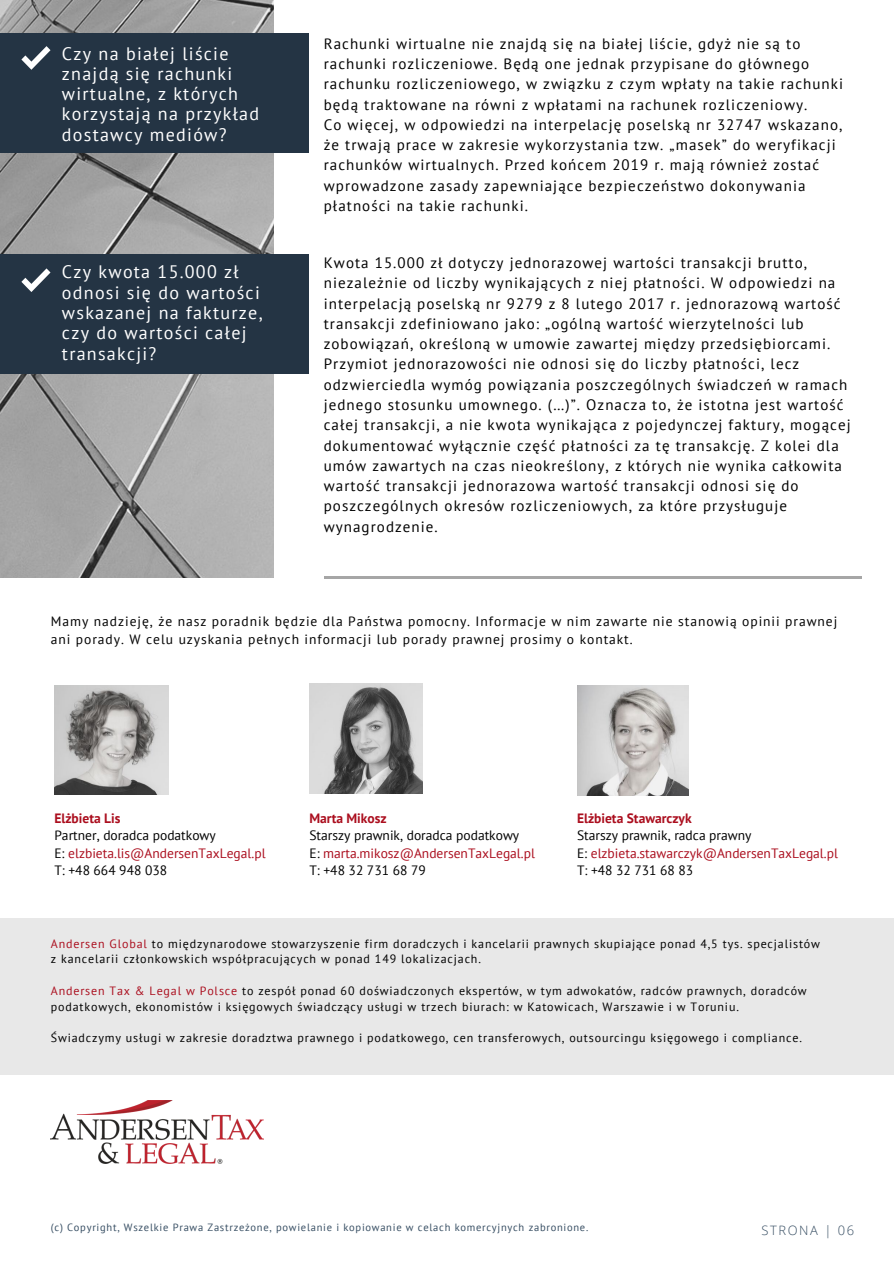
<style>
.page{position:relative;width:894px;height:1264px;background:#fff}
.page>*{position:absolute;margin:0;border:0;box-sizing:border-box;transform-origin:0 0}
.t1{font:18px/20.2px "PT Sans";letter-spacing:.07em;color:#fff}
.t2{font:15px/20.2px "PT Sans";letter-spacing:.07em;color:#000}
.t3{font:13.5px/17.1px "PT Sans";color:#000}
.t4{font:13.5px/18px "PT Sans";letter-spacing:.07em;color:#000}
.t5{font:700 13.5px "PT Sans";color:#ab0e1e}
.t6{font:300 12.9px "Open Sans";letter-spacing:.12em;color:#364d62}
.t7{font:12px/15.8px "PT Sans";letter-spacing:.07em;color:#000}
.t8{font:10.5px "PT Sans";letter-spacing:.07em;color:#364d62}
.s1{color:#ab0e1e}
</style>
<div class="page">
<img style="left:0;top:0;width:274px;height:578px">
<div style="left:0;top:33px;width:308px;height:120px;background:#243444"></div>
<div style="left:0;top:254px;width:308px;height:119px;background:#243444"></div>
<img style="left:51px;top:1100px;width:213px;height:63px">
<img style="left:54px;top:685px;width:114px;height:109px">
<hr style="left:324px;top:576px;width:536px;height:2px;background:#a6a6a6">
<div style="left:0;top:918px;width:893px;height:156px;background:#e8e8e8"></div>
<svg style="left:21px;top:46px;width:29px;height:24px"></svg>
<svg style="left:21px;top:268px;width:29px;height:24px"></svg>
<img style="left:577px;top:685px;width:111px;height:110px">
<img style="left:309px;top:684px;width:113px;height:109px">
<p class="t1" style="left:62px;top:43px;width:198px">Czy na białej liście znajdą się rachunki wirtualne, z których korzystają na przykład dostawcy mediów?</p>
<p class="t2" style="left:323px;top:33px;width:520px">Rachunki wirtualne nie znajdą się na białej liście, gdyż nie są to rachunki rozliczeniowe. Będą one jednak przypisane do głównego rachunku rozliczeniowego, w związku z czym wpłaty na takie rachunki będą traktowane na równi z wpłatami na rachunek rozliczeniowy.<br>Co więcej, w odpowiedzi na interpelację poselską nr 32747 wskazano, że trwają prace w zakresie wykorzystania tzw. „masek” do weryfikacji rachunków wirtualnych. Przed końcem 2019 r. mają również zostać wprowadzone zasady zapewniające bezpieczeństwo dokonywania płatności na takie rachunki.</p>
<p class="t1" style="left:62px;top:262px;width:202px">Czy kwota 15.000 zł odnosi się do wartości wskazanej na fakturze, czy do wartości całej transakcji?</p>
<p class="t2" style="left:323px;top:252px;width:528px">Kwota 15.000 zł dotyczy jednorazowej wartości transakcji brutto, niezależnie od liczby wynikających z niej płatności. W odpowiedzi na interpelacją poselską nr 9279 z 8 lutego 2017 r. jednorazową wartość transakcji zdefiniowano jako: „ogólną wartość wierzytelności lub zobowiązań, określoną w umowie zawartej między przedsiębiorcami.<br>Przymiot jednorazowości nie odnosi się do liczby płatności, lecz odzwierciedla wymóg powiązania poszczególnych świadczeń w ramach jednego stosunku umownego. (…)”. Oznacza to, że istotna jest wartość całej transakcji, a nie kwota wynikająca z pojedynczej faktury, mogącej dokumentować wyłącznie część płatności za tę transakcję. Z kolei dla umów zawartych na czas nieokreślony, z których nie wynika całkowita wartość transakcji jednorazowa wartość transakcji odnosi się do poszczególnych okresów rozliczeniowych, za które przysługuje wynagrodzenie.</p>
<p class="t4" style="left:51px;top:612px;width:787px">Mamy nadzieję, że nasz poradnik będzie dla Państwa pomocny. Informacje w nim zawarte nie stanowią opinii prawnej ani porady. W celu uzyskania pełnych informacji lub porady prawnej prosimy o kontakt.</p>
<p class="t5" style="left:54px;top:809px;width:67px">Elżbieta Lis</p>
<p class="t3" style="left:54px;top:826px;width:213px">Partner, doradca podatkowy<br>E: <span class="s1">elzbieta.lis@AndersenTaxLegal.pl<br></span>T: +48 664 948 038</p>
<p class="t5" style="left:309px;top:809px;width:79px">Marta Mikosz</p>
<p class="t3" style="left:309px;top:826px;width:227px">Starszy prawnik, doradca podatkowy<br>E: <span class="s1">marta.mikosz@AndersenTaxLegal.pl<br></span>T: +48 32 731 68 79</p>
<p class="t5" style="left:577px;top:809px;width:116px">Elżbieta Stawarczyk</p>
<p class="t3" style="left:577px;top:826px;width:262px">Starszy prawnik, radca prawny<br>E: <span class="s1">elzbieta.stawarczyk@AndersenTaxLegal.pl<br></span>T: +48 32 731 68 83</p>
<p class="t7" style="left:51px;top:935px;width:770px"><span class="s1">Andersen Global</span> to międzynarodowe stowarzyszenie firm doradczych i kancelarii prawnych skupiające ponad 4,5 tys. specjalistów z kancelarii członkowskich współpracujących w ponad 149 lokalizacjach.</p>
<p class="t7" style="left:51px;top:982px;width:757px"><span class="s1">Andersen Tax &amp; Legal w Polsce</span> to zespół ponad 60 doświadczonych ekspertów, w tym adwokatów, radców prawnych, doradców podatkowych, ekonomistów i księgowych świadczący usługi w trzech biurach: w Katowicach, Warszawie i w Toruniu.</p>
<p class="t7" style="left:51px;top:1029px;width:752px">Świadczymy usługi w zakresie doradztwa prawnego i podatkowego, cen transferowych, outsourcingu księgowego i compliance.</p>
<p class="t8" style="left:51px;top:1219px;width:538px">(c) Copyright, Wszelkie Prawa Zastrzeżone, powielanie i kopiowanie w celach komercyjnych zabronione.</p>
<p class="t6" style="left:761px;top:1220px;width:94px">STRONA | 06</p>
</div>
